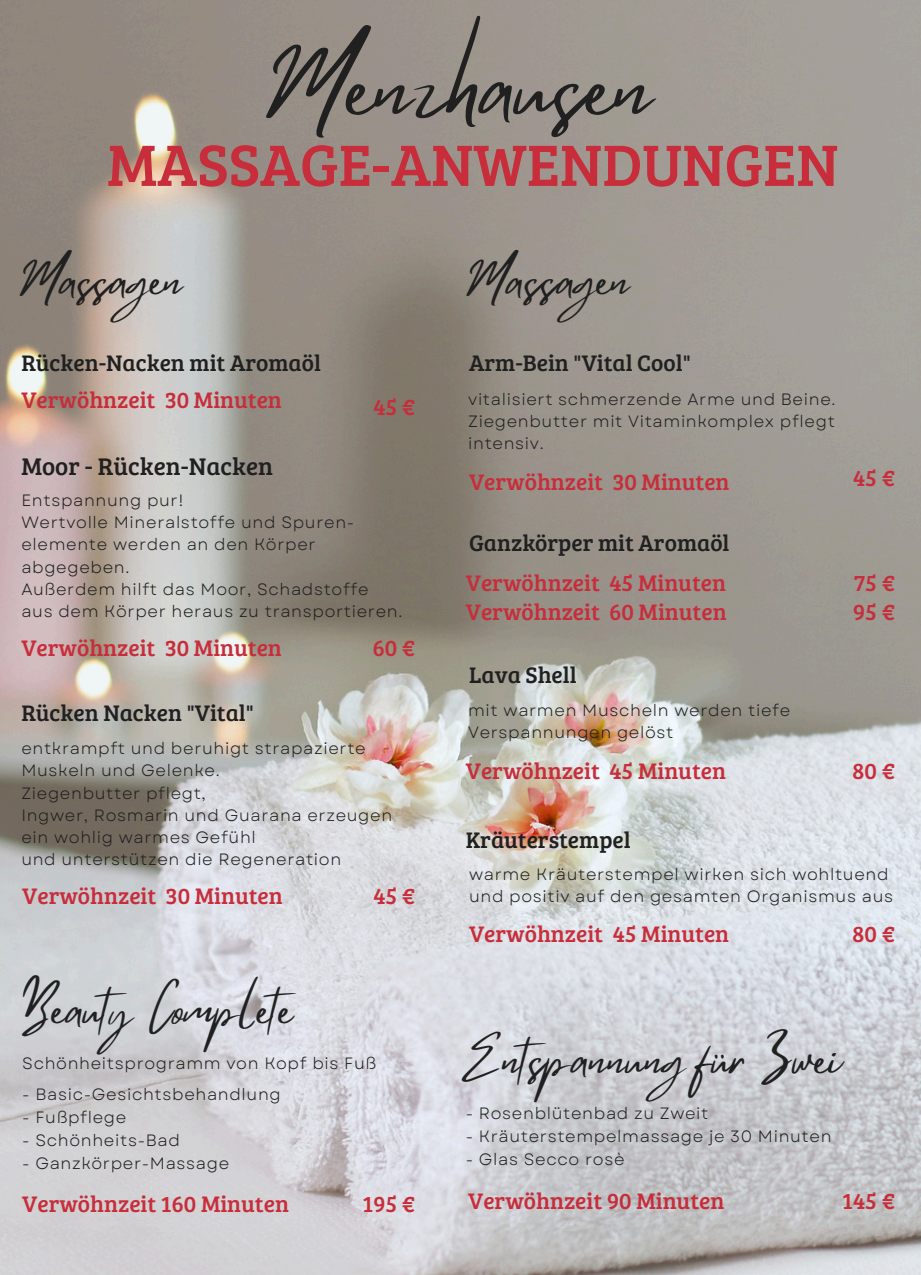
<style>
.page{position:relative;width:921px;height:1275px;background:#fff}
.page>*{position:absolute;margin:0;border:0;box-sizing:border-box;transform-origin:0 0}
.t1{font:93.5px "Mistrully";color:#202020}
.t2{font:60.25px "Bree Serif";color:#c72d3a}
.t3{font:46.25px "Mistrully";color:#202020}
.t4{font:25px "Bree Serif";color:#202020}
.t5{font:23.25px "Bree Serif";color:#c72d3a}
.t6{font:23.25px "Bree Serif";color:#202020}
.t7{font:16.5px/22.2px "Garet";letter-spacing:.04em;color:#202020}
</style>
<div class="page">
<img style="left:0;top:0;width:921px;height:1275px">
<h1 class="t1" style="left:269px;top:11px;width:384px">Menzhausen</h1>
<h2 class="t2" style="left:107px;top:121px;width:733px">MASSAGE-ANWENDUNGEN</h2>
<h3 class="t3" style="left:21px;top:243px;width:163px">Massagen</h3>
<h3 class="t6" style="left:21px;top:346px;width:301px">Rücken-Nacken mit Aromaöl</h3>
<h4 class="t5" style="left:21px;top:382px;width:262px">Verwöhnzeit 30 Minuten</h4>
<h4 class="t5" style="left:373px;top:390px;width:43px">45€</h4>
<h4 class="t4" style="left:21px;top:448px;width:253px">Moor - Rücken-Nacken</h4>
<h4 class="t7" style="left:21px;top:489px;width:164px">Entspannung pur!</h4>
<h4 class="t7" style="left:21px;top:511px;width:334px">Wertvolle Mineralstoffe und Spuren-</h4>
<p class="t7" style="left:21px;top:534px;width:296px">elemente werden an den Körper</p>
<p class="t7" style="left:21px;top:556px;width:110px">abgegeben.</p>
<p class="t7" style="left:21px;top:578px;width:349px">Außerdem hilft das Moor, Schadstoffe</p>
<p class="t7" style="left:21px;top:600px;width:382px">aus dem Körper heraus zu transportieren.</p>
<p class="t5" style="left:21px;top:631px;width:262px">Verwöhnzeit 30 Minuten</p>
<h4 class="t5" style="left:372px;top:631px;width:44px">60€</h4>
<h3 class="t3" style="left:468px;top:243px;width:163px">Massagen</h3>
<h4 class="t6" style="left:469px;top:346px;width:223px">Arm-Bein "Vital Cool"</h4>
<h4 class="t7" style="left:468px;top:388px;width:369px">vitalisiert schmerzende Arme und Beine.</h4>
<p class="t7" style="left:468px;top:410px;width:368px">Ziegenbutter mit Vitaminkomplex pflegt intensiv.</p>
<p class="t5" style="left:469px;top:465px;width:262px">Verwöhnzeit 30 Minuten</p>
<p class="t6" style="left:469px;top:526px;width:262px">Ganzkörper mit Aromaöl</p>
<p class="t5" style="left:466px;top:566px;width:262px">Verwöhnzeit 45 Minuten</p>
<p class="t5" style="left:466px;top:595px;width:262px">Verwöhnzeit 60 Minuten</p>
<h4 class="t5" style="left:852px;top:461px;width:43px">45€</h4>
<h4 class="t5" style="left:854px;top:566px;width:42px">75€</h4>
<p class="t5" style="left:852px;top:595px;width:43px">95€</p>
<p class="t6" style="left:21px;top:696px;width:234px">Rücken Nacken "Vital"</p>
<p class="t7" style="left:21px;top:737px;width:346px">entkrampft und beruhigt strapazierte</p>
<p class="t7" style="left:21px;top:760px;width:200px">Muskeln und Gelenke.</p>
<h4 class="t7" style="left:21px;top:782px;width:186px">Ziegenbutter pflegt,</h4>
<h4 class="t7" style="left:21px;top:804px;width:372px">Ingwer, Rosmarin und Guarana erzeugen</h4>
<h4 class="t7" style="left:21px;top:826px;width:236px">ein wohlig warmes Gefühl</h4>
<h4 class="t7" style="left:21px;top:849px;width:321px">und unterstützen die Regeneration</h4>
<h4 class="t5" style="left:22px;top:879px;width:262px">Verwöhnzeit 30 Minuten</h4>
<h4 class="t5" style="left:373px;top:879px;width:43px">45€</h4>
<h3 class="t3" style="left:22px;top:972px;width:283px">Beauty Complete</h3>
<p class="t7" style="left:22px;top:1052px;width:355px">Schönheitsprogramm von Kopf bis Fuß</p>
<p class="t7" style="left:22px;top:1083px;width:260px">- Basic-Gesichtsbehandlung</p>
<p class="t7" style="left:22px;top:1106px;width:106px">- Fußpflege</p>
<p class="t7" style="left:22px;top:1129px;width:159px">- Schönheits-Bad</p>
<p class="t7" style="left:22px;top:1152px;width:208px">- Ganzkörper-Massage</p>
<h4 class="t5" style="left:22px;top:1187px;width:268px">Verwöhnzeit 160 Minuten</h4>
<h4 class="t5" style="left:362px;top:1187px;width:54px">195 €</h4>
<h4 class="t6" style="left:469px;top:658px;width:109px">Lava Shell</h4>
<h4 class="t7" style="left:468px;top:699px;width:323px">mit warmen Muscheln werden tiefe<br>Verspannungen gelöst</h4>
<h4 class="t5" style="left:466px;top:754px;width:262px">Verwöhnzeit 45 Minuten</h4>
<h4 class="t5" style="left:852px;top:754px;width:44px">80€</h4>
<h4 class="t6" style="left:466px;top:823px;width:166px">Kräuterstempel</h4>
<p class="t7" style="left:469px;top:863px;width:425px">warme Kräuterstempel wirken sich wohltuend und positiv auf den gesamten Organismus aus</p>
<h4 class="t5" style="left:469px;top:917px;width:262px">Verwöhnzeit 45 Minuten</h4>
<h4 class="t5" style="left:852px;top:917px;width:44px">80€</h4>
<h3 class="t3" style="left:466px;top:1023px;width:378px">Entspannung für Zwei</h3>
<p class="t7" style="left:466px;top:1103px;width:244px">- Rosenblütenbad zu Zweit</p>
<p class="t7" style="left:466px;top:1125px;width:367px">- Kräuterstempelmassage je 30 Minuten</p>
<p class="t7" style="left:466px;top:1148px;width:160px">- Glas Secco rosè</p>
<h4 class="t5" style="left:468px;top:1184px;width:258px">Verwöhnzeit 90 Minuten</h4>
<h4 class="t5" style="left:842px;top:1184px;width:54px">145 €</h4>
</div>
